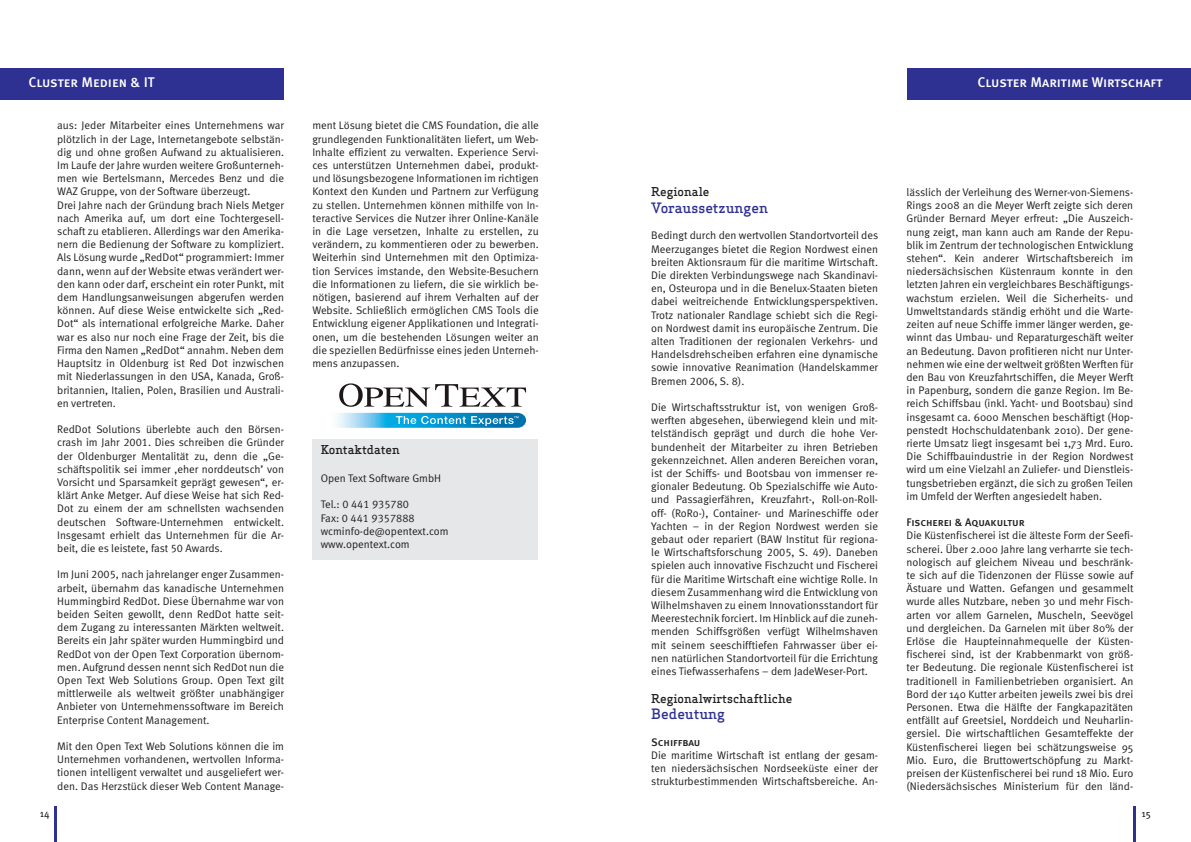
<style>
.page{position:relative;width:1191px;height:842px;background:#fff}
.page>*{position:absolute;margin:0;border:0;box-sizing:border-box;transform-origin:0 0}
.t1{font:14px "Meta Medium LF Caps";letter-spacing:-.005em;color:#fff}
.t2{font:500 14px "Apex Serif";color:#2e3092}
.t3{font:500 12px "Apex Serif";color:#231f20}
.t4{font:11px/13.2px "Meta Normal LF";color:#231f20;text-align:justify}
.t5{font:11px/13.2px "Meta Normal";color:#231f20;text-align:justify}
.t6{font:11px "Meta Medium LF Caps";color:#231f20}
.t7{font:10px "Meta Pro";color:#231f20}
</style>
<div class="page">
<div style="left:0;top:68px;width:283px;height:31px;background:#2e3092"></div>
<hr style="left:54px;top:806px;width:3px;height:36px;background:#2e3092">
<div style="left:907px;top:68px;width:284px;height:31px;background:#2e3092"></div>
<hr style="left:1133px;top:806px;width:3px;height:36px;background:#2e3092">
<div style="left:312px;top:439px;width:226px;height:121px;background:#e6e7e9"></div>
<svg style="left:339px;top:383px;width:187px;height:24px"></svg>
<svg style="left:337px;top:413px;width:189px;height:15px;background:#47aeda"></svg>
<p class="t1" style="left:28px;top:74px;width:128px">Cluster Medien &amp; IT</p>
<p class="t1" style="left:977px;top:74px;width:187px">Cluster Maritime Wirtschaft</p>
<p class="t4" style="left:57px;top:119px;width:228px;text-align:left">aus: Jeder Mitarbeiter eines Unternehmens war plötzlich in der Lage, Internetangebote selbstän&shy;dig und ohne großen Aufwand zu aktualisieren.<br>Im Laufe der Jahre wurden weitere Großunterneh&shy;men wie Bertelsmann, Mercedes Benz und die WAZ Gruppe, von der Software überzeugt.<br>Drei Jahre nach der Gründung brach Niels Metger nach Amerika auf, um dort eine Tochtergesell&shy;schaft zu etablieren. Allerdings war den Amerika&shy;nern die Bedienung der Software zu kompliziert.<br>Als Lösung wurde „RedDot“ programmiert: Immer dann, wenn auf der Website etwas verändert wer&shy;den kann oder darf, erscheint ein roter Punkt, mit dem Handlungsanweisungen abgerufen werden können. Auf diese Weise entwickelte sich „Red-Dot“ als international erfolgreiche Marke. Daher war es also nur noch eine Frage der Zeit, bis die Firma den Namen „RedDot“ annahm. Neben dem Hauptsitz in Oldenburg ist Red Dot inzwischen mit Niederlassungen in den USA, Kanada, Groß&shy;britannien, Italien, Polen, Brasilien und Australi&shy;en vertreten.</p>
<p class="t4" style="left:57px;top:423px;width:228px">RedDot Solutions überlebte auch den Börsen&shy;crash im Jahr 2001. Dies schreiben die Gründer der Oldenburger Mentalität zu, denn die „Ge&shy;schäftspolitik sei immer ‚eher norddeutsch’ von Vorsicht und Sparsamkeit geprägt gewesen“, er&shy;klärt Anke Metger. Auf diese Weise hat sich Red-Dot zu einem der am schnellsten wachsenden deutschen Software-Unternehmen entwickelt.<br>Insgesamt erhielt das Unternehmen für die Ar&shy;beit, die es leistete, fast 50 Awards.</p>
<p class="t4" style="left:57px;top:568px;width:228px">Im Juni 2005, nach jahrelanger enger Zusammen&shy;arbeit, übernahm das kanadische Unternehmen Hummingbird RedDot. Diese Übernahme war von beiden Seiten gewollt, denn RedDot hatte seit&shy;dem Zugang zu interessanten Märkten weltweit.<br>Bereits ein Jahr später wurden Hummingbird und RedDot von der Open Text Corporation übernom&shy;men. Aufgrund dessen nennt sich RedDot nun die Open Text Web Solutions Group. Open Text gilt mittlerweile als weltweit größter unabhängiger Anbieter von Unternehmenssoftware im Bereich Enterprise Content Management.</p>
<p class="t4" style="left:57px;top:739px;width:228px">Mit den Open Text Web Solutions können die im Unternehmen vorhandenen, wertvollen Informa&shy;tionen intelligent verwaltet und ausgeliefert wer&shy;den. Das Herzstück dieser Web Content Manage-</p>
<p class="t4" style="left:312px;top:119px;width:228px">ment Lösung bietet die CMS Foundation, die alle grundlegenden Funktionalitäten liefert, um Web-Inhalte effizient zu verwalten. Experience Servi&shy;ces unterstützen Unternehmen dabei, produkt&shy;und lösungsbezogene Informationen im richtigen Kontext den Kunden und Partnern zur Verfügung zu stellen. Unternehmen können mithilfe von In&shy;teractive Services die Nutzer ihrer Online-Kanäle in die Lage versetzen, Inhalte zu erstellen, zu verändern, zu kommentieren oder zu bewerben.<br>Weiterhin sind Unternehmen mit den Optimiza&shy;tion Services imstande, den Website-Besuchern die Informationen zu liefern, die sie wirklich be&shy;nötigen, basierend auf ihrem Verhalten auf der Website. Schließlich ermöglichen CMS Tools die Entwicklung eigener Applikationen und Integrati&shy;onen, um die bestehenden Lösungen weiter an die speziellen Bedürfnisse eines jeden Unterneh&shy;mens anzupassen.</p>
<p class="t3" style="left:321px;top:442px;width:81px">Kontaktdaten</p>
<p class="t4" style="left:321px;top:471px;width:122px">Open Text Software GmbH</p>
<p class="t4" style="left:321px;top:498px;width:129px;text-align:left">Tel.: 0 441 935780<br>Fax: 0 441 9357888 wcminfo-de@opentext.com www.opentext.com</p>
<p class="t3" style="left:651px;top:184px;width:60px">Regionale</p>
<p class="t2" style="left:651px;top:199px;width:118px">Voraussetzungen</p>
<p class="t4" style="left:651px;top:229px;width:228px">Bedingt durch den wertvollen Standortvorteil des Meerzuganges bietet die Region Nordwest einen breiten Aktionsraum für die maritime Wirtschaft.<br>Die direkten Verbindungswege nach Skandinavi&shy;en, Osteuropa und in die Benelux-Staaten bieten dabei weitreichende Entwicklungsperspektiven.<br>Trotz nationaler Randlage schiebt sich die Regi&shy;on Nordwest damit ins europäische Zentrum. Die alten Traditionen der regionalen Verkehrs- und Handelsdrehscheiben erfahren eine dynamische sowie innovative Reanimation (Handelskammer Bremen 2006, S. 8).</p>
<p class="t4" style="left:651px;top:400px;width:228px">Die Wirtschaftsstruktur ist, von wenigen Groß&shy;werften abgesehen, überwiegend klein und mit&shy;telständisch geprägt und durch die hohe Ver&shy;bundenheit der Mitarbeiter zu ihren Betrieben gekennzeichnet. Allen anderen Bereichen voran, ist der Schiffs- und Bootsbau von immenser re&shy;gionaler Bedeutung. Ob Spezialschiffe wie Auto&shy;und Passagierfähren, Kreuzfahrt-, Roll-on-Roll&shy;off- (RoRo-), Container- und Marineschiffe oder Yachten – in der Region Nordwest werden sie gebaut oder repariert (BAW Institut für regiona&shy;le Wirtschaftsforschung 2005, S. 49). Daneben spielen auch innovative Fischzucht und Fischerei für die Maritime Wirtschaft eine wichtige Rolle. In diesem Zusammenhang wird die Entwicklung von Wilhelmshaven zu einem Innovationsstandort für Meerestechnik forciert. Im Hinblick auf die zuneh&shy;menden Schiffsgrößen verfügt Wilhelmshaven mit seinem seeschifftiefen Fahrwasser über ei&shy;nen natürlichen Standortvorteil für die Errichtung eines Tiefwasserhafens – dem JadeWeser-Port.</p>
<p class="t3" style="left:651px;top:690px;width:143px">Regionalwirtschaftliche</p>
<p class="t2" style="left:651px;top:705px;width:75px">Bedeutung</p>
<p class="t6" style="left:651px;top:736px;width:51px">Schiffbau</p>
<p class="t5" style="left:651px;top:748px;width:228px">Die maritime Wirtschaft ist entlang der gesam&shy;ten niedersächsischen Nordseeküste einer der strukturbestimmenden Wirtschaftsbereiche. An-</p>
<p class="t5" style="left:906px;top:186px;width:228px">lässlich der Verleihung des Werner-von-Siemens-Rings 2008 an die Meyer Werft zeigte sich deren Gründer Bernard Meyer erfreut: „Die Auszeich&shy;nung zeigt, man kann auch am Rande der Repu&shy;blik im Zentrum der technologischen Entwicklung stehen“. Kein anderer Wirtschaftsbereich im niedersächsischen Küstenraum konnte in den letzten Jahren ein vergleichbares Beschäftigungs&shy;wachstum erzielen. Weil die Sicherheits- und Umweltstandards ständig erhöht und die Warte&shy;zeiten auf neue Schiffe immer länger werden, ge&shy;winnt das Umbau- und Reparaturgeschäft weiter an Bedeutung. Davon profitieren nicht nur Unter&shy;nehmen wie eine der weltweit größten Werften für den Bau von Kreuzfahrtschiffen, die Meyer Werft in Papenburg, sondern die ganze Region. Im Be&shy;reich Schiffsbau (inkl. Yacht- und Bootsbau) sind insgesamt ca. 6000 Menschen beschäftigt (Hop&shy;penstedt Hochschuldatenbank 2010). Der gene&shy;rierte Umsatz liegt insgesamt bei 1,73 Mrd. Euro.<br>Die Schiffbauindustrie in der Region Nordwest wird um eine Vielzahl an Zuliefer- und Dienstleis&shy;tungsbetrieben ergänzt, die sich zu großen Teilen im Umfeld der Werften angesiedelt haben.</p>
<p class="t6" style="left:906px;top:516px;width:120px">Fischerei &amp; Aquakultur</p>
<p class="t5" style="left:906px;top:529px;width:228px">Die Küstenfischerei ist die älteste Form der Seefi&shy;scherei. Über 2.000 Jahre lang verharrte sie tech&shy;nologisch auf gleichem Niveau und beschränk&shy;te sich auf die Tidenzonen der Flüsse sowie auf Ästuare und Watten. Gefangen und gesammelt wurde alles Nutzbare, neben 30 und mehr Fisch&shy;arten vor allem Garnelen, Muscheln, Seevögel und dergleichen. Da Garnelen mit über 80% der Erlöse die Haupteinnahmequelle der Küsten&shy;fischerei sind, ist der Krabbenmarkt von größ&shy;ter Bedeutung. Die regionale Küstenfischerei ist traditionell in Familienbetrieben organisiert. An Bord der 140 Kutter arbeiten jeweils zwei bis drei Personen. Etwa die Hälfte der Fangkapazitäten entfällt auf Greetsiel, Norddeich und Neuharlin&shy;gersiel. Die wirtschaftlichen Gesamteffekte der Küstenfischerei liegen bei schätzungsweise 95<br>Mio. Euro, die Bruttowertschöpfung zu Markt&shy;preisen der Küstenfischerei bei rund 18 Mio. Euro (Niedersächsisches Ministerium für den länd-</p>
<p class="t7" style="left:40px;top:807px;width:11px">14</p>
<p class="t7" style="left:1141px;top:807px;width:11px">15</p>
</div>
